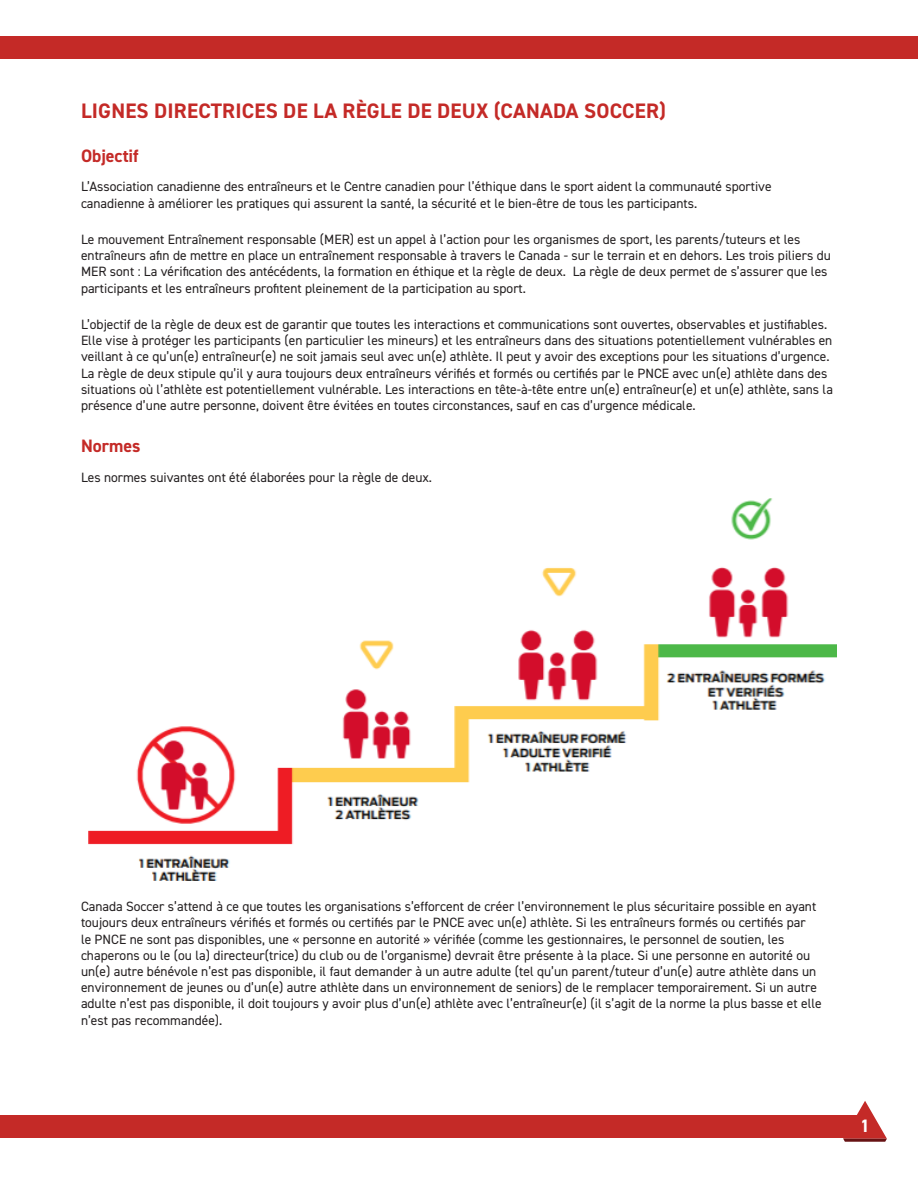
<style>
.page{position:relative;width:918px;height:1188px;background:#fff}
.page>*{position:absolute;margin:0;border:0;box-sizing:border-box;transform-origin:0 0}
.section_headers{font:700 21px "DIN2014";letter-spacing:.01em;color:#c42a27}
.section_subtitles{font:700 18px "DIN2014";color:#c42a27}
.t1{font:700 18px "DIN2014";color:#fff}
.Body_text{font:13.5px/16.2px "DIN2014";color:#231f20}
</style>
<div class="page">
<div style="left:0;top:1115px;width:864px;height:22px;background:#c42a27"></div>
<svg style="left:843px;top:1101px;width:44px;height:41px"></svg>
<div style="left:0;top:37px;width:918px;height:22px;background:#c42a27"></div>
<img style="left:88px;top:499px;width:749px;height:382px">
<p class="section_headers" style="left:81px;top:96px;width:586px">LIGNES DIRECTRICES DE LA RÈGLE DE DEUX (CANADA SOCCER)</p>
<p class="section_subtitles" style="left:81px;top:143px;width:59px">Objectif</p>
<p class="Body_text" style="left:81px;top:178px;width:692px">L’Association canadienne des entraîneurs et le Centre canadien pour l’éthique dans le sport aident la communauté sportive canadienne à améliorer les pratiques qui assurent la santé, la sécurité et le bien-être de tous les participants.</p>
<p class="Body_text" style="left:81px;top:231px;width:751px">Le mouvement Entraînement responsable (MER) est un appel à l’action pour les organismes de sport, les parents/tuteurs et les entraîneurs afin de mettre en place un entraînement responsable à travers le Canada - sur le terrain et en dehors. Les trois piliers du MER sont : La vérification des antécédents, la formation en éthique et la règle de deux. La règle de deux permet de s’assurer que les participants et les entraîneurs profitent pleinement de la participation au sport.</p>
<p class="Body_text" style="left:81px;top:316px;width:753px">L’objectif de la règle de deux est de garantir que toutes les interactions et communications sont ouvertes, observables et justifiables.<br>Elle vise à protéger les participants (en particulier les mineurs) et les entraîneurs dans des situations potentiellement vulnérables en veillant à ce qu’un(e) entraîneur(e) ne soit jamais seul avec un(e) athlète. Il peut y avoir des exceptions pour les situations d’urgence.<br>La règle de deux stipule qu’il y aura toujours deux entraîneurs vérifiés et formés ou certifiés par le PNCE avec un(e) athlète dans des situations où l’athlète est potentiellement vulnérable. Les interactions en tête-à-tête entre un(e) entraîneur(e) et un(e) athlète, sans la présence d’une autre personne, doivent être évitées en toutes circonstances, sauf en cas d’urgence médicale.</p>
<p class="section_subtitles" style="left:81px;top:434px;width:61px">Normes</p>
<p class="Body_text" style="left:81px;top:469px;width:353px">Les normes suivantes ont été élaborées pour la règle de deux.</p>
<p class="Body_text" style="left:81px;top:898px;width:742px">Canada Soccer s’attend à ce que toutes les organisations s’efforcent de créer l’environnement le plus sécuritaire possible en ayant toujours deux entraîneurs vérifiés et formés ou certifiés par le PNCE avec un(e) athlète. Si les entraîneurs formés ou certifiés par<br>le PNCE ne sont pas disponibles, une « personne en autorité » vérifiée (comme les gestionnaires, le personnel de soutien, les chaperons ou le (ou la) directeur(trice) du club ou de l’organisme) devrait être présente à la place. Si une personne en autorité ou un(e) autre bénévole n’est pas disponible, il faut demander à un autre adulte (tel qu’un parent/tuteur d’un(e) autre athlète dans un environnement de jeunes ou d’un(e) autre athlète dans un environnement de seniors) de le remplacer temporairement. Si un autre adulte n’est pas disponible, il doit toujours y avoir plus d’un(e) athlète avec l’entraîneur(e) (il s’agit de la norme la plus basse et elle n’est pas recommandée).</p>
<h2 class="t1" style="left:860px;top:1114px;width:11px">1</h2>
</div>
